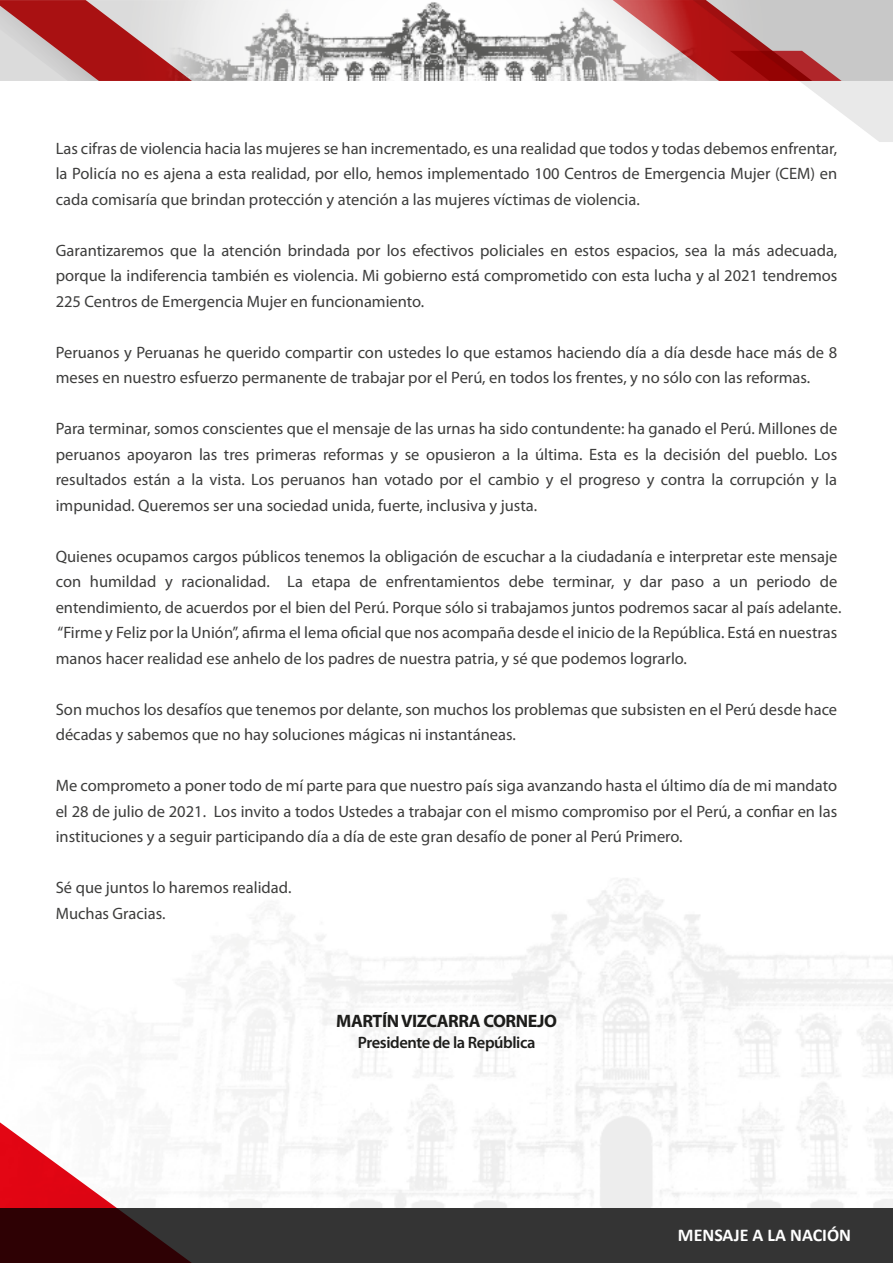
<style>
.page{position:relative;width:893px;height:1263px;background:#fff}
.page>*{position:absolute;margin:0;border:0;box-sizing:border-box;transform-origin:0 0}
.t1{font:700 18px "Myriad Pro";letter-spacing:-.025em;color:#1d1d1b}
.t2{font:700 18px "Calibri";color:#fff}
.t3{font:16.5px/25.5px "Myriad Pro";color:#3d3d3c;text-align:justify}
.t4{font:600 16.5px "Myriad Pro";letter-spacing:-.025em;color:#1d1d1b}
</style>
<div class="page">
<div style="left:0;top:1208px;width:893px;height:55px;background:#343434"></div>
<svg style="left:0;top:1122px;width:192px;height:141px"></svg>
<svg style="left:0;top:0;width:149px;height:81px;background:#bc6667"></svg>
<img style="left:149px;top:0;width:376px;height:81px">
<svg style="left:525px;top:0;width:368px;height:142px"></svg>
<p class="t3" style="left:56px;top:135px;width:783px">Las cifras de violencia hacia las mujeres se han incrementado, es una realidad que todos y todas debemos enfrentar, la Policía no es ajena a esta realidad, por ello, hemos implementado 100 Centros de Emergencia Mujer (CEM) en cada comisaría que brindan protección y atención a las mujeres víctimas de violencia.</p>
<p class="t3" style="left:56px;top:237px;width:783px">Garantizaremos que la atención brindada por los efectivos policiales en estos espacios, sea la más adecuada, porque la indiferencia también es violencia. Mi gobierno está comprometido con esta lucha y al 2021 tendremos 225 Centros de Emergencia Mujer en funcionamiento.</p>
<p class="t3" style="left:56px;top:339px;width:783px">Peruanos y Peruanas he querido compartir con ustedes lo que estamos haciendo día a día desde hace más de 8 meses en nuestro esfuerzo permanente de trabajar por el Perú, en todos los frentes, y no sólo con las reformas.</p>
<p class="t3" style="left:56px;top:416px;width:783px">Para terminar, somos conscientes que el mensaje de las urnas ha sido contundente: ha ganado el Perú. Millones de peruanos apoyaron las tres primeras reformas y se opusieron a la última. Esta es la decisión del pueblo. Los resultados están a la vista. Los peruanos han votado por el cambio y el progreso y contra la corrupción y la impunidad. Queremos ser una sociedad unida, fuerte, inclusiva y justa.</p>
<p class="t3" style="left:56px;top:543px;width:787px;text-align:left">Quienes ocupamos cargos públicos tenemos la obligación de escuchar a la ciudadanía e interpretar este mensaje con humildad y racionalidad. La etapa de enfrentamientos debe terminar, y dar paso a un periodo de entendimiento, de acuerdos por el bien del Perú. Porque sólo si trabajamos juntos podremos sacar al país adelante. “Firme y Feliz por la Unión”, afirma el lema oficial que nos acompaña desde el inicio de la República. Está en nuestras manos hacer realidad ese anhelo de los padres de nuestra patria, y sé que podemos lograrlo.</p>
<p class="t3" style="left:56px;top:696px;width:783px">Son muchos los desafíos que tenemos por delante, son muchos los problemas que subsisten en el Perú desde hace décadas y sabemos que no hay soluciones mágicas ni instantáneas.</p>
<p class="t3" style="left:56px;top:773px;width:783px">Me comprometo a poner todo de mí parte para que nuestro país siga avanzando hasta el último día de mi mandato el 28 de julio de 2021. Los invito a todos Ustedes a trabajar con el mismo compromiso por el Perú, a confiar en las instituciones y a seguir participando día a día de este gran desafío de poner al Perú Primero.</p>
<p class="t3" style="left:56px;top:875px;width:237px">Sé que juntos lo haremos realidad.<br>Muchas Gracias.</p>
<p class="t1" style="left:336px;top:1009px;width:222px">MARTÍN VIZCARRA CORNEJO</p>
<p class="t4" style="left:358px;top:1032px;width:179px">Presidente de la República</p>
<p class="t2" style="left:678px;top:1224px;width:175px">MENSAJE A LA NACIÓN</p>
</div>
